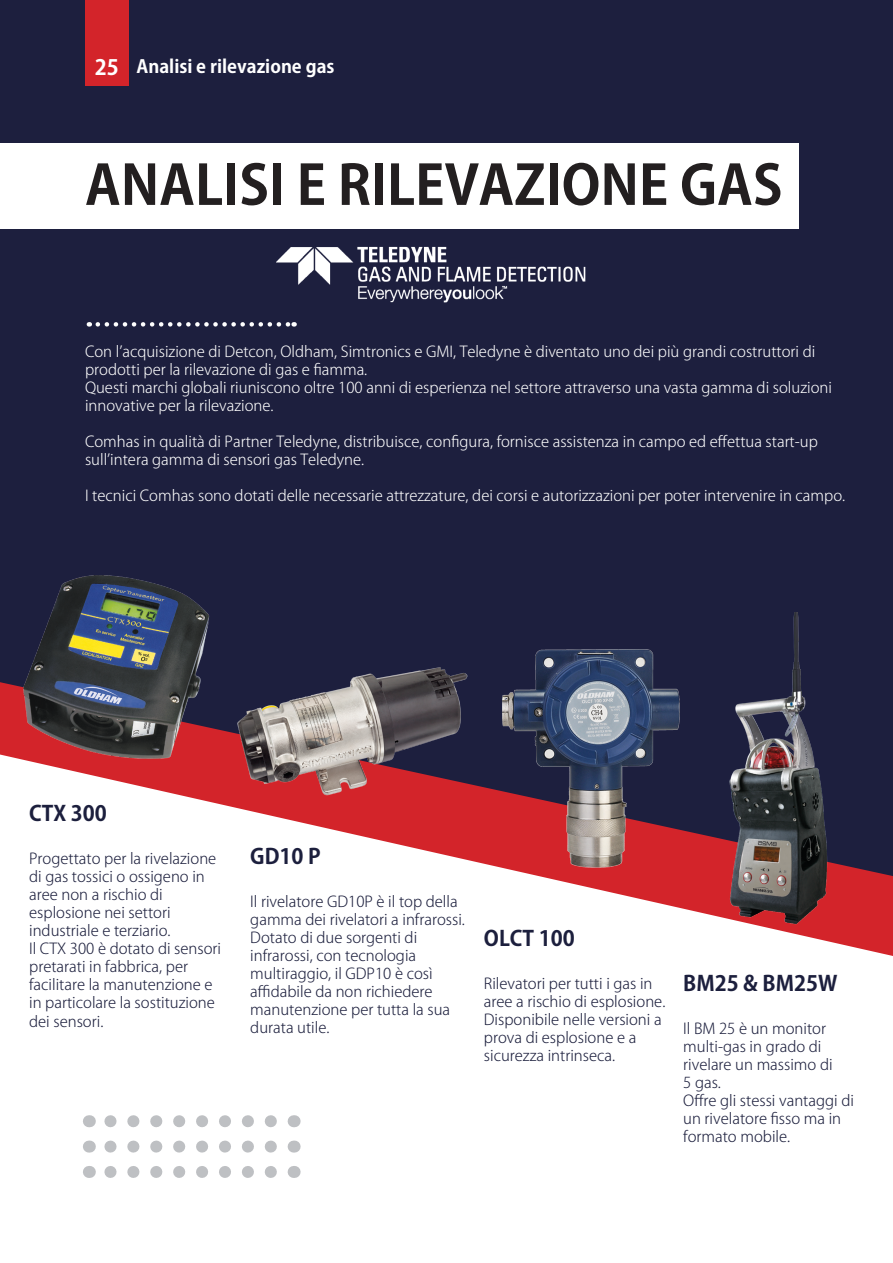
<style>
.page{position:relative;width:893px;height:1263px;background:#1d1f3e}
.page>*{position:absolute;margin:0;border:0;box-sizing:border-box;transform-origin:0 0}
.t1{font:700 54px "Koz Go Pr 6 N";color:#231f20}
.t2{font:700 21px "Koz Go Pr 6 N";color:#1c1f3d}
.t3{font:700 21px "Koz Go Pr 6 N";color:#fff}
.t4{font:700 18px "Koz Go Pr 6 N";color:#fff}
.t5{font:300 15px/18px "Koz Go Pr 6 N";color:#1c1f3d}
.t6{font:300 15px/18px "Koz Go Pr 6 N";color:#fff}
</style>
<div class="page">
<svg style="left:0;top:682px;width:232px;height:72px;fill:#d3242a"></svg>
<svg style="left:0;top:754px;width:893px;height:509px;background:#f7edee"></svg>
<svg style="left:100px;top:1115px;width:171px;height:12px;background:#e4e5e6"></svg>
<svg style="left:294px;top:1115px;width:1px;height:12px"></svg>
<svg style="left:89px;top:1115px;width:1px;height:12px"></svg>
<svg style="left:100px;top:1140px;width:171px;height:12px;background:#e4e5e6"></svg>
<svg style="left:294px;top:1140px;width:1px;height:12px"></svg>
<svg style="left:89px;top:1140px;width:1px;height:12px"></svg>
<svg style="left:100px;top:1166px;width:171px;height:12px;background:#e4e5e6"></svg>
<svg style="left:294px;top:1166px;width:1px;height:12px"></svg>
<svg style="left:89px;top:1166px;width:1px;height:12px"></svg>
<div style="left:0;top:144px;width:799px;height:85px;background:#fff"></div>
<img style="left:21px;top:575px;width:193px;height:190px">
<img style="left:491px;top:649px;width:208px;height:235px">
<img style="left:719px;top:613px;width:118px;height:322px">
<img style="left:232px;top:667px;width:243px;height:134px">
<svg style="left:98px;top:322px;width:197px;height:5px"></svg>
<div style="left:85px;top:0;width:44px;height:86px;background:#d3242a"></div>
<img style="left:276px;top:246px;width:310px;height:57px">
<p class="t3" style="left:95px;top:55px;width:26px">25</p>
<p class="t4" style="left:137px;top:57px;width:199px">Analisi e rilevazione gas</p>
<p class="t1" style="left:85px;top:155px;width:699px">ANALISI E RILEVAZIONE GAS</p>
<p class="t6" style="left:85px;top:342px;width:732px">Con l’acquisizione di Detcon, Oldham, Simtronics e GMI, Teledyne è diventato uno dei più grandi costruttori di</p>
<p class="t6" style="left:85px;top:360px;width:748px">prodotti per la rilevazione di gas e fiamma.<br>Questi marchi globali riuniscono oltre 100 anni di esperienza nel settore attraverso una vasta gamma di soluzioni innovative per la rilevazione.</p>
<p class="t6" style="left:85px;top:432px;width:734px">Comhas in qualità di Partner Teledyne, distribuisce, configura, fornisce assistenza in campo ed effettua start-up sull’intera gamma di sensori gas Teledyne.</p>
<p class="t6" style="left:85px;top:486px;width:762px">I tecnici Comhas sono dotati delle necessarie attrezzature, dei corsi e autorizzazioni per poter intervenire in campo.</p>
<p class="t2" style="left:29px;top:802px;width:79px">CTX 300</p>
<p class="t5" style="left:29px;top:850px;width:189px">Progettato per la rivelazione di gas tossici o ossigeno in aree non a rischio di</p>
<p class="t5" style="left:29px;top:904px;width:143px">esplosione nei settori</p>
<p class="t5" style="left:29px;top:922px;width:143px">industriale e terziario.</p>
<p class="t5" style="left:29px;top:940px;width:193px">Il CTX 300 è dotato di sensori pretarati in fabbrica, per</p>
<p class="t5" style="left:29px;top:976px;width:187px">facilitare la manutenzione e in particolare la sostituzione dei sensori.</p>
<p class="t2" style="left:250px;top:844px;width:72px">GD10 P</p>
<p class="t5" style="left:250px;top:893px;width:216px">Il rivelatore GD10P è il top della gamma dei rivelatori a infrarossi.</p>
<p class="t5" style="left:250px;top:929px;width:168px">Dotato di due sorgenti di</p>
<p class="t5" style="left:250px;top:947px;width:167px">infrarossi, con tecnologia</p>
<p class="t5" style="left:250px;top:965px;width:184px">multiraggio, il GDP10 è così</p>
<p class="t5" style="left:250px;top:983px;width:201px">affidabile da non richiedere manutenzione per tutta la sua durata utile.</p>
<p class="t2" style="left:484px;top:926px;width:92px">OLCT 100</p>
<p class="t5" style="left:484px;top:975px;width:183px">Rilevatori per tutti i gas in aree a rischio di esplosione.</p>
<p class="t5" style="left:484px;top:1011px;width:179px">Disponibile nelle versioni a prova di esplosione e a</p>
<p class="t5" style="left:484px;top:1047px;width:133px">sicurezza intrinseca.</p>
<p class="t2" style="left:683px;top:971px;width:156px">BM25 &amp; BM25W</p>
<p class="t5" style="left:683px;top:1020px;width:144px">Il BM 25 è un monitor</p>
<p class="t5" style="left:683px;top:1038px;width:140px">multi-gas in grado di</p>
<p class="t5" style="left:683px;top:1056px;width:151px">rivelare un massimo di</p>
<p class="t5" style="left:683px;top:1074px;width:39px">5 gas.</p>
<p class="t5" style="left:683px;top:1092px;width:172px">Offre gli stessi vantaggi di un rivelatore fisso ma in formato mobile.</p>
</div>
